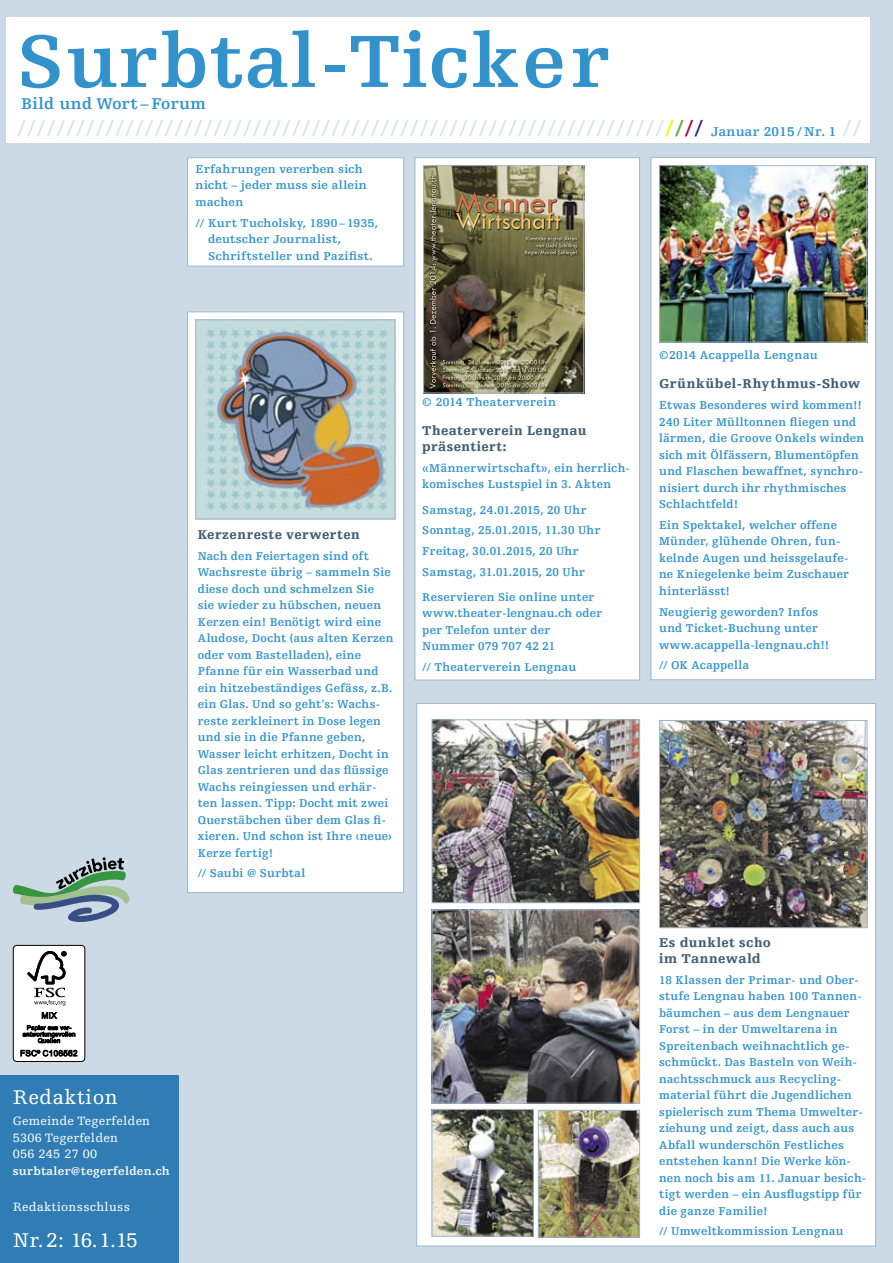
<style>
.page{position:relative;width:893px;height:1263px;background:#ccdae6}
.page>*{position:absolute;margin:0;border:0;box-sizing:border-box;transform-origin:0 0}
.t1{font:700 78px "Egyptienne FLT";letter-spacing:.02em;color:#3293cc}
.t2{font:700 24px "Egyptienne FLT";color:#dbe4ec}
.t3{font:21px "Egyptienne FLT";letter-spacing:.02em;color:#fff}
.t4{font:700 16.5px "Egyptienne FLT";letter-spacing:.02em;color:#3293cc}
.t5{font:900 13.5px/16.2px "Egyptienne FLT";letter-spacing:.035em;color:#445f75}
.t6{font:12.75px/16.5px "Egyptienne FLT";letter-spacing:.02em;color:#fff}
.t7{font:700 12px/16.5px "Egyptienne FLT";letter-spacing:.02em;color:#3293cc}
.t8{font:700 12px "Egyptienne FLT";letter-spacing:.02em;color:#fff}
.s1{color:#f7f410}
.s2{color:#5fa841}
.s3{color:#a9122a}
.s4{color:#392e7a}
.s5{font-size:13.5px;color:#3293cc}
</style>
<div class="page">
<div style="left:6px;top:17px;width:863px;height:125px;background:#fff"></div>
<div style="left:0;top:1076px;width:179px;height:187px;background:#307db5"></div>
<div style="left:13px;top:945px;width:72px;height:116px;background:#fff;border-radius:4px"></div>
<div style="left:13px;top:945px;width:72px;height:117px;border:1px solid #000;border-radius:4px"></div>
<svg style="left:27px;top:951px;width:39px;height:54px"></svg>
<svg style="left:42px;top:1012px;width:15px;height:7px"></svg>
<svg style="left:23px;top:1025px;width:52px;height:18px"></svg>
<svg style="left:20px;top:1050px;width:57px;height:6px"></svg>
<svg style="left:13px;top:857px;width:117px;height:65px"></svg>
<div style="left:187px;top:157px;width:217px;height:109px;background:#fff;border:1px solid #9fb8ce"></div>
<div style="left:651px;top:157px;width:225px;height:523px;background:#fff;border:1px solid #9fb8ce"></div>
<img style="left:661px;top:167px;width:204px;height:173px">
<div style="left:659px;top:165px;width:208px;height:177px;border:1px solid #9fb8ce"></div>
<div style="left:415px;top:157px;width:225px;height:523px;background:#fff;border:1px solid #9fb8ce"></div>
<img style="left:425px;top:167px;width:157px;height:224px">
<div style="left:423px;top:165px;width:161px;height:228px;border:1px solid #9fb8ce"></div>
<div style="left:416px;top:703px;width:460px;height:543px;background:#fff;border:1px solid #9fb8ce"></div>
<img style="left:661px;top:722px;width:204px;height:204px">
<div style="left:659px;top:720px;width:208px;height:208px;border:1px solid #9fb8ce"></div>
<img style="left:434px;top:721px;width:204px;height:180px">
<div style="left:432px;top:719px;width:208px;height:184px;border:1px solid #9fb8ce"></div>
<img style="left:434px;top:911px;width:204px;height:190px">
<div style="left:432px;top:909px;width:208px;height:194px;border:1px solid #9fb8ce"></div>
<img style="left:434px;top:1111px;width:98px;height:123px">
<div style="left:432px;top:1109px;width:102px;height:127px;border:1px solid #9fb8ce"></div>
<img style="left:540px;top:1112px;width:98px;height:123px">
<div style="left:538px;top:1110px;width:102px;height:127px;border:1px solid #9fb8ce"></div>
<div style="left:187px;top:311px;width:217px;height:582px;background:#fff;border:1px solid #9fb8ce"></div>
<img style="left:198px;top:322px;width:195px;height:195px">
<div style="left:196px;top:320px;width:199px;height:199px;border:1px solid #9fb8ce"></div>
<h1 class="t1" style="left:17px;top:18px;width:595px">Surbtal-Ticker</h1>
<h3 class="t4" style="left:21px;top:95px;width:186px">Bild und Wort – Forum</h3>
<h2 class="t2" style="left:17px;top:115px;width:846px">//////////////////////////////////////////////////////////////////<span class="s1">/</span><span class="s2">/</span><span class="s3">/</span><span class="s4">/</span> <span class="s5">Januar 2015 / Nr. 1</span> //</h2>
<p class="t7" style="left:196px;top:161px;width:173px">Erfahrungen vererben sich nicht – jeder muss sie allein machen</p>
<p class="t7" style="left:208px;top:215px;width:172px;text-indent:-12px">// Kurt Tucholsky, 1890 – 1935, deutscher Journalist,<br>Schriftsteller und Pazifist.</p>
<p class="t5" style="left:198px;top:526px;width:164px">Kerzenreste verwerten</p>
<p class="t7" style="left:198px;top:548px;width:197px">Nach den Feiertagen sind oft<br>Wachsreste übrig – sammeln Sie diese doch und schmelzen Sie sie wieder zu hübschen, neuen<br>Kerzen ein! Benötigt wird eine<br>Aludose, Docht (aus alten Kerzen oder vom Bastelladen), eine<br>Pfanne für ein Wasserbad und ein hitzebeständiges Gefäss, z.B. ein Glas. Und so geht's: Wachs&shy;reste zerkleinert in Dose legen und sie in die Pfanne geben,<br>Wasser leicht erhitzen, Docht in<br>Glas zentrieren und das flüssige<br>Wachs reingiessen und erhär&shy;ten lassen. Tipp: Docht mit zwei<br>Querstäbchen über dem Glas fi&shy;xieren. Und schon ist Ihre ‹neue›<br>Kerze fertig!</p>
<p class="t7" style="left:198px;top:865px;width:109px">// Saubi @ Surbtal</p>
<p class="t7" style="left:422px;top:394px;width:135px">© 2014 Theaterverein</p>
<p class="t5" style="left:422px;top:423px;width:166px">Theaterverein Lengnau präsentiert:</p>
<p class="t7" style="left:422px;top:460px;width:209px">«Männerwirtschaft», ein herrlich&shy;komisches Lustspiel in 3. Akten</p>
<p class="t7" style="left:422px;top:499px;width:180px;line-height:20.7px">Samstag, 24.01.2015, 20 Uhr<br>Sonntag, 25.01.2015, 11.30 Uhr<br>Freitag, 30.01.2015, 20 Uhr<br>Samstag, 31.01.2015, 20 Uhr</p>
<p class="t7" style="left:422px;top:589px;width:181px">Reservieren Sie online unter www.theater-lengnau.ch oder per Telefon unter der<br>Nummer 079 707 42 21</p>
<p class="t7" style="left:422px;top:659px;width:156px">// Theaterverein Lengnau</p>
<h3 class="t3" style="left:13px;top:1086px;width:106px">Redaktion</h3>
<p class="t6" style="left:13px;top:1113px;width:139px">Gemeinde Tegerfelden<br>5306 Tegerfelden<br>056 245 27 00</p>
<p class="t8" style="left:13px;top:1164px;width:159px">surbtaler@tegerfelden.ch</p>
<p class="t6" style="left:13px;top:1199px;width:119px">Redaktionsschluss</p>
<h3 class="t3" style="left:13px;top:1228px;width:127px">Nr.2: 16. 1.15</h3>
<p class="t7" style="left:659px;top:347px;width:160px">©2014 Acappella Lengnau</p>
<p class="t5" style="left:659px;top:376px;width:203px">Grünkübel-Rhythmus-Show</p>
<p class="t7" style="left:659px;top:397px;width:207px">Etwas Besonderes wird kommen!!<br>240 Liter Mülltonnen fliegen und lärmen, die Groove Onkels winden sich mit Ölfässern, Blumentöpfen und Flaschen bewaffnet, synchro&shy;nisiert durch ihr rhythmisches<br>Schlachtfeld!</p>
<p class="t7" style="left:659px;top:517px;width:191px">Ein Spektakel, welcher offene<br>Münder, glühende Ohren, fun&shy;kelnde Augen und heissgelaufe&shy;ne Kniegelenke beim Zuschauer hinterlässt!</p>
<p class="t7" style="left:659px;top:604px;width:172px">Neugierig geworden? Infos und Ticket-Buchung unter www.acappella-lengnau.ch!!</p>
<p class="t7" style="left:659px;top:657px;width:92px">// OK Acappella</p>
<p class="t5" style="left:659px;top:934px;width:113px">Es dunklet scho im Tannewald</p>
<p class="t7" style="left:659px;top:971px;width:209px">18 Klassen der Primar- und Ober&shy;stufe Lengnau haben 100 Tannen&shy;bäumchen – aus dem Lengnauer<br>Forst – in der Umweltarena in<br>Spreitenbach weihnachtlich ge&shy;schmückt. Das Basteln von Weih&shy;nachtsschmuck aus Recycling&shy;material führt die Jugendlichen spielerisch zum Thema Umwelter&shy;ziehung und zeigt, dass auch aus<br>Abfall wunderschön Festliches entstehen kann! Die Werke kön&shy;nen noch bis am 11. Januar besich&shy;tigt werden – ein Ausflugstipp für die ganze Familie!</p>
<p class="t7" style="left:659px;top:1223px;width:186px">// Umweltkommission Lengnau</p>
</div>
